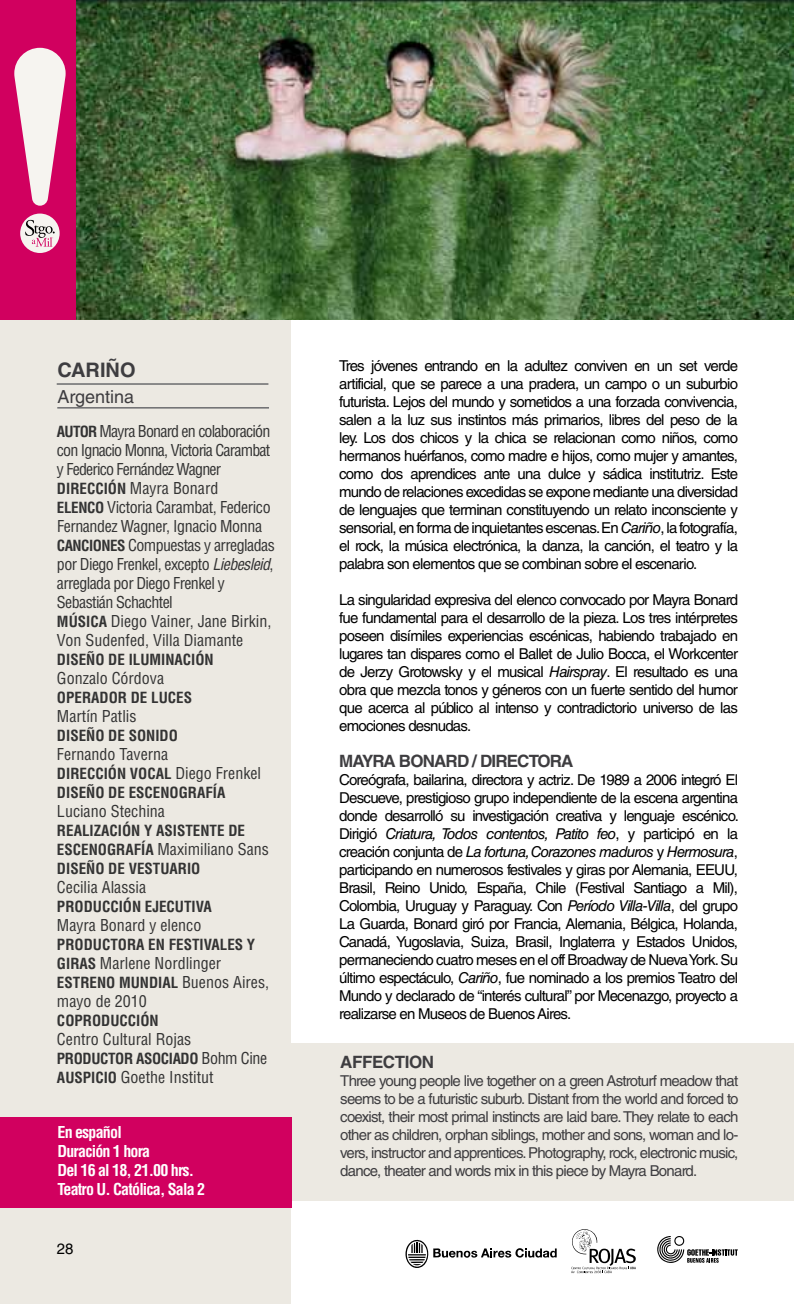
<style>
.page{position:relative;width:794px;height:1304px;background:#fff}
.page>*{position:absolute;margin:0;border:0;box-sizing:border-box;transform-origin:0 0}
.t1{font:700 20px "Helvetica LT Std";color:#3e3d40}
.t2{font:18px "Helvetica LT Std";color:#3e3d40}
.t3{font:700 17px "Helvetica LT Std";letter-spacing:-.05em;color:#3e3d40}
.t4{font:700 17px "Helvetica LT Std";letter-spacing:-.025em;color:#3e3d40}
.t5{font:condensed 16px/19px "Helvetica LT Std";letter-spacing:-.025em;color:#333}
.t6{font:condensed 16px "Helvetica LT Std";color:#333}
.t7{font:700 condensed 16px/19px "Helvetica LT Std";letter-spacing:-.05em;color:#fff}
.t8{font:15px/18px "Helvetica LT Std";letter-spacing:-.05em;color:#000;text-align:justify}
.t9{font:15px/18px "Helvetica LT Std";letter-spacing:-.05em;color:#3e3d40;text-align:justify}
.t10{font:700 condensed 15px/19px "Helvetica LT Std";color:#333}
.t11{font:700 condensed 15px "Helvetica LT Std";letter-spacing:-.025em;color:#333}
.s1{font-weight:700;font-size:15px}
.s2{font-style:italic}
.s3{font-weight:400;font-size:16px}
</style>
<div class="page">
<div style="left:0;top:312px;width:291px;height:992px;background:#ece9e2"></div>
<hr style="left:57px;top:383px;width:211px;height:2px;background:#6b6c6e">
<hr style="left:57px;top:407px;width:212px;height:2px;background:#6b6c6e">
<div style="left:0;top:0;width:77px;height:320px;background:#d1005f"></div>
<svg style="left:14px;top:48px;width:52px;height:158px"></svg>
<div style="left:20px;top:214px;width:40px;height:39px;background:#f6f4f0;border-radius:50%"></div>
<svg style="left:25px;top:220px;width:30px;height:27px"></svg>
<div style="left:291px;top:1043px;width:503px;height:157px;background:#ece9e2"></div>
<div style="left:0;top:1117px;width:291px;height:91px;background:#d1005f"></div>
<img style="left:77px;top:0;width:716px;height:320px">
<svg style="left:571px;top:1229px;width:65px;height:44px"></svg>
<hr style="left:793px;top:0;width:1px;height:320px;background:#000">
<svg style="left:657px;top:1236px;width:81px;height:27px"></svg>
<svg style="left:405px;top:1239px;width:151px;height:29px"></svg>
<h1 class="t1" style="left:57px;top:358px;width:80px">CARIÑO</h1>
<p class="t2" style="left:57px;top:386px;width:78px">Argentina</p>
<p class="t5" style="left:57px;top:421px;width:219px"><span class="s1">AUTOR</span> Mayra Bonard en colaboración con Ignacio Monna, Victoria Carambat y Federico Fernández Wagner<br><span class="s1">DIRECCIÓN</span> Mayra Bonard<br><span class="s1">ELENCO</span> Victoria Carambat, Federico<br>Fernandez Wagner, Ignacio Monna<br><span class="s1">CANCIONES</span> Compuestas y arregladas por Diego Frenkel, excepto <span class="s2">Liebesleid</span>, arreglada por Diego Frenkel y<br>Sebastián Schachtel<br><span class="s1">MÚSICA</span> Diego Vainer, Jane Birkin,<br>Von Sudenfed, Villa Diamante</p>
<p class="t10" style="left:57px;top:650px;width:158px">DISEÑO DE ILUMINACIÓN</p>
<p class="t6" style="left:57px;top:668px;width:109px">Gonzalo Córdova</p>
<p class="t10" style="left:57px;top:688px;width:137px">OPERADOR DE LUCES</p>
<p class="t6" style="left:57px;top:706px;width:81px">Martín Patlis</p>
<p class="t10" style="left:57px;top:726px;width:122px">DISEÑO DE SONIDO</p>
<p class="t6" style="left:57px;top:744px;width:113px">Fernando Taverna</p>
<p class="t10" style="left:57px;top:764px;width:206px">DIRECCIÓN VOCAL <span class="s3">Diego Frenkel<br></span>DISEÑO DE ESCENOGRAFÍA</p>
<p class="t6" style="left:57px;top:801px;width:109px">Luciano Stechina</p>
<p class="t10" style="left:57px;top:821px;width:189px">REALIZACIÓN Y ASISTENTE DE</p>
<p class="t6" style="left:57px;top:839px;width:213px"><span class="s1">ESCENOGRAFÍA</span> Maximiliano Sans</p>
<p class="t10" style="left:57px;top:859px;width:145px">DISEÑO DE VESTUARIO</p>
<p class="t6" style="left:57px;top:877px;width:91px">Cecilia Alassia</p>
<p class="t10" style="left:57px;top:897px;width:156px">PRODUCCIÓN EJECUTIVA</p>
<p class="t6" style="left:57px;top:915px;width:146px">Mayra Bonard y elenco</p>
<p class="t10" style="left:57px;top:935px;width:200px">PRODUCTORA EN FESTIVALES Y</p>
<p class="t6" style="left:57px;top:953px;width:166px"><span class="s1">GIRAS</span> Marlene Nordlinger</p>
<p class="t10" style="left:57px;top:973px;width:214px">ESTRENO MUNDIAL <span class="s3">Buenos Aires,</span></p>
<p class="t6" style="left:57px;top:991px;width:91px">mayo de 2010</p>
<p class="t10" style="left:57px;top:1011px;width:103px">COPRODUCCIÓN</p>
<p class="t6" style="left:57px;top:1029px;width:136px">Centro Cultural Rojas</p>
<p class="t11" style="left:57px;top:1049px;width:212px">PRODUCTOR ASOCIADO <span class="s3">Bohm Cine</span></p>
<p class="t6" style="left:57px;top:1067px;width:158px"><span class="s1">AUSPICIO</span> Goethe Institut</p>
<p class="t7" style="left:57px;top:1122px;width:149px">En español<br>Duración 1 hora<br>Del 16 al 18, 21.00 hrs.<br>Teatro U. Católica, Sala 2</p>
<p class="t8" style="left:57px;top:1240px;width:18px">28</p>
<p class="t8" style="left:339px;top:356px;width:400px">Tres jóvenes entrando en la adultez conviven en un set verde artificial, que se parece a una pradera, un campo o un suburbio futurista. Lejos del mundo y sometidos a una forzada convivencia, salen a la luz sus instintos más primarios, libres del peso de la ley. Los dos chicos y la chica se relacionan como niños, como hermanos huérfanos, como madre e hijos, como mujer y amantes, como dos aprendices ante una dulce y sádica institutriz. Este mundo de relaciones excedidas se expone mediante una diversidad de lenguajes que terminan constituyendo un relato inconsciente y sensorial, en forma de inquietantes escenas. En <span class="s2">Cariño</span>, la fotografía, el rock, la música electrónica, la danza, la canción, el teatro y la palabra son elementos que se combinan sobre el escenario.</p>
<p class="t8" style="left:339px;top:590px;width:400px">La singularidad expresiva del elenco convocado por Mayra Bonard fue fundamental para el desarrollo de la pieza. Los tres intérpretes poseen disímiles experiencias escénicas, habiendo trabajado en lugares tan dispares como el Ballet de Julio Bocca, el Workcenter de Jerzy Grotowsky y el musical <span class="s2">Hairspray</span>. El resultado es una obra que mezcla tonos y géneros con un fuerte sentido del humor que acerca al público al intenso y contradictorio universo de las emociones desnudas.</p>
<p class="t3" style="left:339px;top:750px;width:236px">MAYRA BONARD / DIRECTORA</p>
<p class="t8" style="left:339px;top:770px;width:401px">Coreógrafa, bailarina, directora y actriz. De 1989 a 2006 integró El Descueve, prestigioso grupo independiente de la escena argentina donde desarrolló su investigación creativa y lenguaje escénico.<br>Dirigió <span class="s2">Criatura, Todos contentos, Patito feo</span>, y participó en la creación conjunta de <span class="s2">La fortuna, Corazones maduros</span> y <span class="s2">Hermosura</span>, participando en numerosos festivales y giras por Alemania, EEUU, Brasil, Reino Unido, España, Chile (Festival Santiago a Mil), Colombia, Uruguay y Paraguay. Con <span class="s2">Período Villa-Villa</span>, del grupo La Guarda, Bonard giró por Francia, Alemania, Bélgica, Holanda, Canadá, Yugoslavia, Suiza, Brasil, Inglaterra y Estados Unidos, permaneciendo cuatro meses en el off Broadway de Nueva York. Su último espectáculo, <span class="s2">Cariño</span>, fue nominado a los premios Teatro del Mundo y declarado de “interés cultural” por Mecenazgo, proyecto a realizarse en Museos de Buenos Aires.</p>
<p class="t4" style="left:340px;top:1052px;width:95px">AFFECTION</p>
<p class="t9" style="left:340px;top:1072px;width:400px">Three young people live together on a green Astroturf meadow that seems to be a futuristic suburb. Distant from the world and forced to coexist, their most primal instincts are laid bare. They relate to each other as children, orphan siblings, mother and sons, woman and lo&shy;vers, instructor and apprentices. Photography, rock, electronic music, dance, theater and words mix in this piece by Mayra Bonard.</p>
</div>
